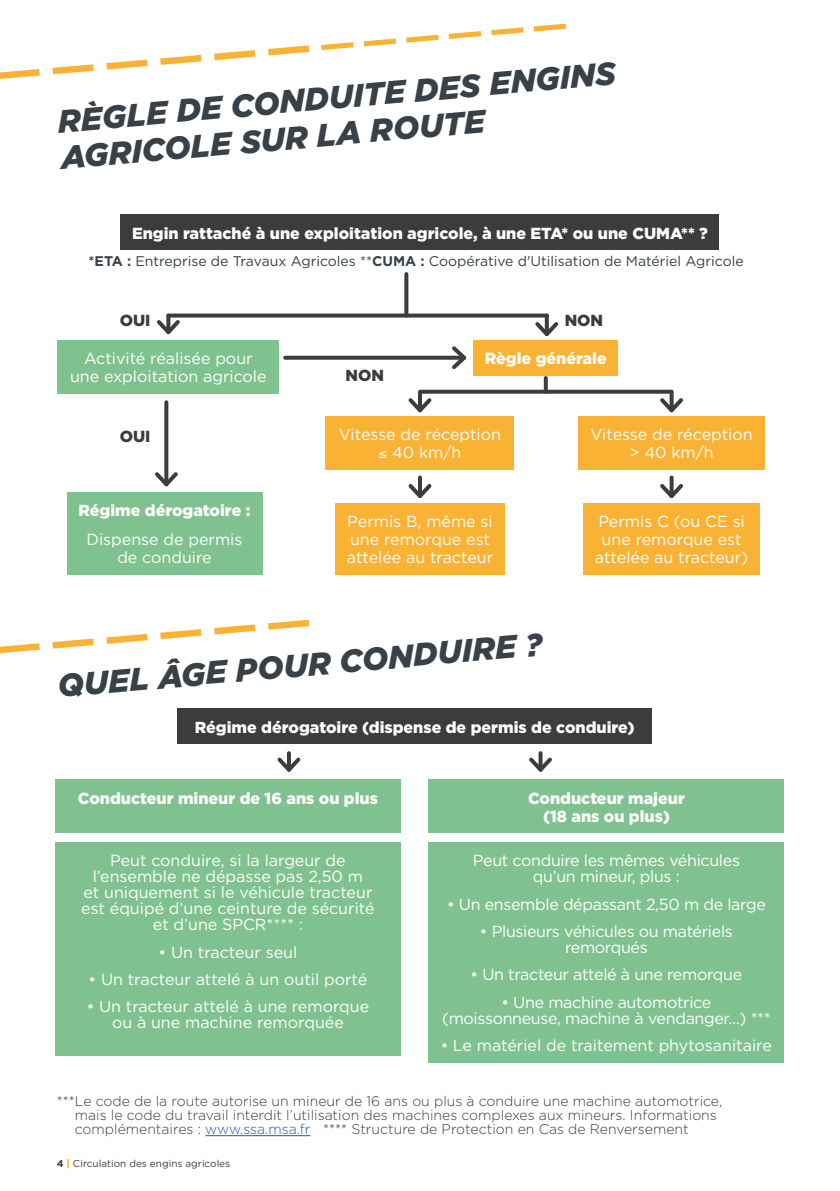
<style>
.page{position:relative;width:840px;height:1191px;background:#fff}
.page>*{position:absolute;margin:0;border:0;box-sizing:border-box;transform-origin:0 0}
.t1{font:italic 900 32px/36.6px "Gotham";color:#384048}
.t2{font:16px/18px "Gotham";color:#fff;text-align:center}
.t3{font:16px/16px "Gotham";letter-spacing:-.02em;color:#fff;text-align:center}
.t4{font:900 16px/18px "Gotham";color:#fff;text-align:center}
.t5{font:900 16px "Gotham";color:#3c3c3b}
.t6{font:300 14px/14px "Gotham";color:#3c3c3b}
.t7{font:14px "Gotham";color:#384048}
.t8{font:10px "Gotham";color:#3c3c3b}
.s1{font-weight:700}
.s2{color:#275b9b}
.s3{font-weight:900;color:#f9b234}
</style>
<div class="page">
<svg style="left:0;top:69px;width:40px;height:10px"></svg>
<svg style="left:106px;top:60px;width:41px;height:10px"></svg>
<svg style="left:52px;top:64px;width:42px;height:10px"></svg>
<svg style="left:160px;top:55px;width:41px;height:10px"></svg>
<svg style="left:214px;top:50px;width:41px;height:10px"></svg>
<svg style="left:268px;top:45px;width:41px;height:10px"></svg>
<svg style="left:321px;top:42px;width:32px;height:8px"></svg>
<svg style="left:406px;top:35px;width:32px;height:8px"></svg>
<svg style="left:491px;top:27px;width:32px;height:8px"></svg>
<svg style="left:363px;top:38px;width:33px;height:8px"></svg>
<svg style="left:448px;top:31px;width:33px;height:8px"></svg>
<svg style="left:533px;top:24px;width:33px;height:8px"></svg>
<svg style="left:0;top:643px;width:40px;height:10px"></svg>
<svg style="left:106px;top:634px;width:41px;height:10px"></svg>
<svg style="left:52px;top:638px;width:42px;height:10px"></svg>
<svg style="left:160px;top:629px;width:41px;height:10px"></svg>
<svg style="left:214px;top:624px;width:41px;height:10px"></svg>
<svg style="left:268px;top:620px;width:41px;height:10px"></svg>
<div style="left:177px;top:708px;width:474px;height:36px;background:#3c3c3b"></div>
<div style="left:55px;top:842px;width:345px;height:213px;background:#80c28f"></div>
<div style="left:55px;top:779px;width:345px;height:54px;background:#80c28f"></div>
<div style="left:428px;top:779px;width:355px;height:54px;background:#80c28f"></div>
<div style="left:428px;top:842px;width:355px;height:220px;background:#80c28f"></div>
<svg style="left:277px;top:754px;width:24px;height:18px"></svg>
<svg style="left:529px;top:754px;width:23px;height:18px"></svg>
<hr style="left:205px;top:1135px;width:105px;height:1px;background:#275b9b">
<svg style="left:543px;top:378px;width:4px;height:12px"></svg>
<svg style="left:420px;top:390px;width:250px;height:4px"></svg>
<div style="left:121px;top:214px;width:598px;height:36px;background:#3c3c3b"></div>
<div style="left:58px;top:340px;width:221px;height:53px;background:#80c28f"></div>
<div style="left:473px;top:340px;width:144px;height:35px;background:#f9b234"></div>
<div style="left:325px;top:416px;width:189px;height:53px;background:#f9b234"></div>
<div style="left:335px;top:503px;width:169px;height:71px;background:#f9b234"></div>
<div style="left:578px;top:416px;width:186px;height:53px;background:#f9b234"></div>
<div style="left:583px;top:503px;width:176px;height:71px;background:#f9b234"></div>
<div style="left:67px;top:492px;width:195px;height:82px;background:#80c28f"></div>
<svg style="left:404px;top:274px;width:4px;height:39px"></svg>
<svg style="left:157px;top:316px;width:26px;height:19px"></svg>
<svg style="left:285px;top:356px;width:163px;height:4px"></svg>
<svg style="left:448px;top:346px;width:19px;height:23px"></svg>
<svg style="left:164px;top:402px;width:4px;height:66px"></svg>
<svg style="left:155px;top:468px;width:23px;height:19px"></svg>
<hr style="left:544px;top:315px;width:4px;height:19px;background:#3c3c3b">
<svg style="left:535px;top:318px;width:24px;height:19px"></svg>
<hr style="left:418px;top:477px;width:4px;height:19px;background:#3c3c3b">
<svg style="left:408px;top:484px;width:24px;height:14px"></svg>
<hr style="left:418px;top:392px;width:4px;height:18px;background:#3c3c3b">
<svg style="left:408px;top:398px;width:24px;height:15px"></svg>
<hr style="left:669px;top:392px;width:4px;height:18px;background:#3c3c3b">
<svg style="left:660px;top:394px;width:23px;height:19px"></svg>
<svg style="left:669px;top:477px;width:4px;height:3px"></svg>
<svg style="left:660px;top:480px;width:23px;height:19px"></svg>
<svg style="left:168px;top:313px;width:378px;height:4px;background:#575756"></svg>
<h1 class="t1" style="left:56px;top:103px;width:561px;rotate:-5deg">RÈGLE DE CONDUITE DES ENGINS<br>AGRICOLE SUR LA ROUTE</h1>
<p class="t4" style="left:132px;top:224px;width:577px">Engin rattaché à une exploitation agricole, à une ETA* ou une CUMA** ?</p>
<p class="t7" style="left:89px;top:252px;width:656px"><span class="s1">*ETA :</span> Entreprise de Travaux Agricoles **<span class="s1">CUMA :</span> Coopérative d'Utilisation de Matériel Agricole</p>
<p class="t5" style="left:120px;top:310px;width:32px">OUI</p>
<p class="t5" style="left:564px;top:310px;width:40px">NON</p>
<p class="t2" style="left:70px;top:349px;width:198px">Activité réalisée pour une exploitation agricole</p>
<p class="t4" style="left:484px;top:349px;width:123px">Règle générale</p>
<p class="t5" style="left:345px;top:365px;width:40px">NON</p>
<p class="t5" style="left:120px;top:425px;width:32px">OUI</p>
<p class="t4" style="left:78px;top:501px;width:173px">Régime dérogatoire :</p>
<p class="t2" style="left:86px;top:530px;width:157px">Dispense de permis de conduire</p>
<p class="t2" style="left:339px;top:425px;width:163px">Vitesse de réception ≤ 40 km/h</p>
<p class="t2" style="left:346px;top:512px;width:148px;text-align:left">Permis B, même si une remorque est attelée au tracteur</p>
<p class="t2" style="left:590px;top:425px;width:163px">Vitesse de réception &gt; 40 km/h</p>
<p class="t2" style="left:594px;top:512px;width:155px">Permis C (ou CE si une remorque est attelée au tracteur)</p>
<h1 class="t1" style="left:56px;top:667px;width:487px;rotate:-5deg">QUEL ÂGE POUR CONDUIRE ?</h1>
<p class="t4" style="left:195px;top:718px;width:441px">Régime dérogatoire (dispense de permis de conduire)</p>
<p class="t4" style="left:78px;top:789px;width:301px">Conducteur mineur de 16 ans ou plus</p>
<p class="t4" style="left:527px;top:789px;width:158px">Conducteur majeur (18 ans ou plus)</p>
<p class="t3" style="left:472px;top:852px;width:268px">Peut conduire les mêmes véhicules qu’un mineur, plus :</p>
<p class="t3" style="left:447px;top:895px;width:320px">• Un ensemble dépassant 2,50 m de large</p>
<p class="t3" style="left:479px;top:923px;width:254px">• Plusieurs véhicules ou matériels remorqués</p>
<p class="t3" style="left:470px;top:966px;width:273px">• Un tracteur attelé à une remorque</p>
<p class="t3" style="left:442px;top:993px;width:330px">• Une machine automotrice (moissonneuse, machine à vendanger…) ***</p>
<p class="t2" style="left:440px;top:1036px;width:332px">• Le matériel de traitement phytosanitaire</p>
<p class="t2" style="left:81px;top:852px;width:294px;line-height:16px">Peut conduire, si la largeur de l’ensemble ne dépasse pas 2,50 m<br>et uniquement si le véhicule tracteur est équipé d’une ceinture de sécurité et d’une SPCR**** :</p>
<p class="t2" style="left:158px;top:942px;width:140px">• Un tracteur seul</p>
<p class="t2" style="left:88px;top:970px;width:280px">• Un tracteur attelé à un outil porté</p>
<p class="t2" style="left:87px;top:998px;width:284px;line-height:16px">• Un tracteur attelé à une remorque ou à une machine remorquée</p>
<p class="t6" style="left:75px;top:1094px;width:648px;text-indent:-18px">***Le code de la route autorise un mineur de 16 ans ou plus à conduire une machine automotrice, mais le code du travail interdit l’utilisation des machines complexes aux mineurs. Informations complémentaires : <span class="s2">www.ssa.msa.fr</span> **** Structure de Protection en Cas de Renversement</p>
<p class="t8" style="left:57px;top:1157px;width:175px"><span class="s1">4</span> <span class="s3">|</span> Circulation des engins agricoles</p>
</div>
